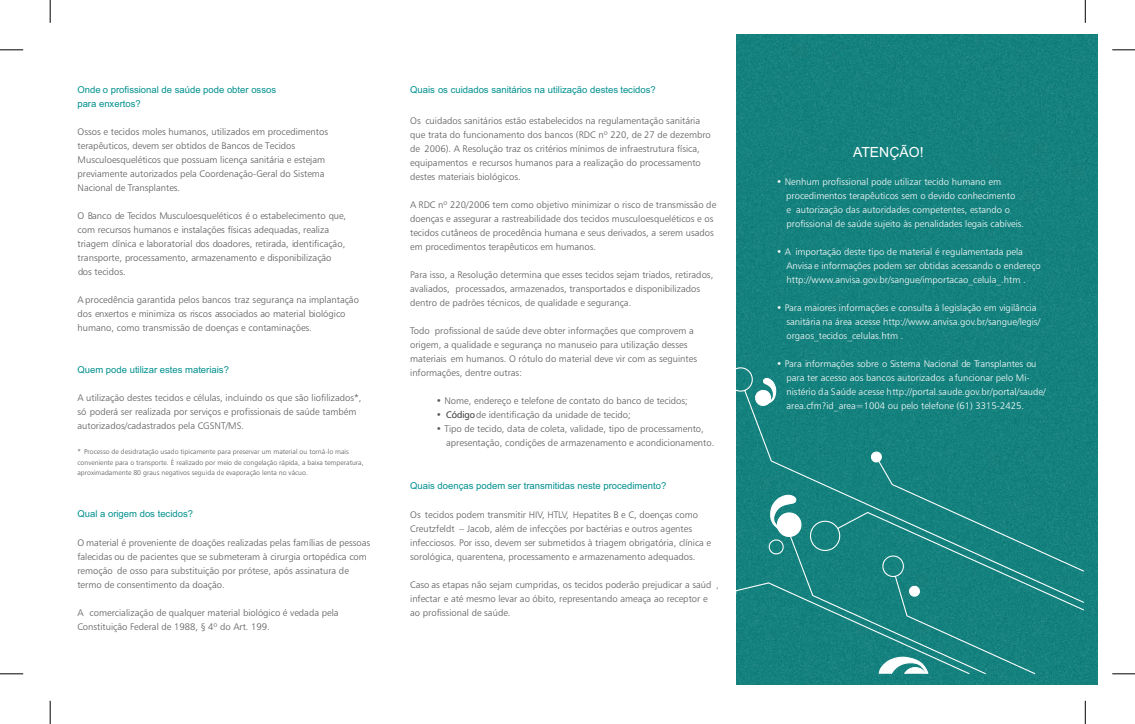
<style>
.page{position:relative;width:1135px;height:724px;background:#fff}
.page>*{position:absolute;margin:0;border:0;box-sizing:border-box;transform-origin:0 0}
.t1{font:14px "Arial";color:#fff}
.t2{font:9.5px/14px "Humanist 777 BT Light B";color:#57585a}
.t3{font:9.5px/14px "Humanist 777 BT Light B";color:#fff}
.t4{font:9.5px/14px "Arial";color:#00908e}
.t5{font:7px/10.9px "Humanist 777 BT Light B";color:#57585a}
</style>
<div class="page">
<img style="left:736px;top:35px;width:362px;height:650px">
<svg style="left:736px;top:366px;width:349px;height:309px;background:#188380"></svg>
<svg style="left:908px;top:585px;width:12px;height:12px"></svg>
<svg style="left:870px;top:451px;width:12px;height:12px"></svg>
<svg style="left:754px;top:377px;width:23px;height:29px"></svg>
<svg style="left:768px;top:494px;width:34px;height:61px"></svg>
<svg style="left:736px;top:578px;width:1px;height:23px"></svg>
<svg style="left:878px;top:656px;width:51px;height:19px"></svg>
<svg style="left:0;top:674px;width:23px;height:1px"></svg>
<svg style="left:50px;top:701px;width:1px;height:23px"></svg>
<svg style="left:0;top:50px;width:23px;height:1px"></svg>
<svg style="left:50px;top:0;width:1px;height:23px"></svg>
<svg style="left:1112px;top:50px;width:23px;height:1px"></svg>
<svg style="left:1085px;top:0;width:1px;height:23px"></svg>
<svg style="left:1112px;top:674px;width:23px;height:1px"></svg>
<svg style="left:1085px;top:701px;width:1px;height:23px"></svg>
<p class="t4" style="left:77px;top:84px;width:200px">Onde o profissional de saúde pode obter ossos para enxertos?</p>
<p class="t2" style="left:77px;top:126px;width:252px">Ossos e tecidos moles humanos, utilizados em procedimentos terapêuticos, devem ser obtidos de Bancos de Tecidos Musculoesqueléticos que possuam licença sanitária e estejam previamente autorizados pela Coordenação-Geral do Sistema Nacional de Transplantes.</p>
<p class="t2" style="left:77px;top:210px;width:270px">O Banco de Tecidos Musculoesqueléticos é o estabelecimento que, com recursos humanos e instalações físicas adequadas, realiza triagem clínica e laboratorial dos doadores, retirada, identificação, transporte, processamento, armazenamento e disponibilização dos tecidos.</p>
<p class="t2" style="left:77px;top:294px;width:283px">A procedência garantida pelos bancos traz segurança na implantação dos enxertos e minimiza os riscos associados ao material biológico humano, como transmissão de doenças e contaminações.</p>
<p class="t4" style="left:77px;top:363px;width:153px">Quem pode utilizar estes materiais?</p>
<p class="t2" style="left:77px;top:391px;width:286px">A utilização destes tecidos e células, incluindo os que são liofilizados*, só poderá ser realizada por serviços e profissionais de saúde também autorizados/cadastrados pela CGSNT/MS.</p>
<p class="t5" style="left:77px;top:446px;width:288px">* Processo de desidratação usado tipicamente para preservar um material ou torná-lo mais conveniente para o transporte. É realizado por meio de congelação rápida, a baixa temperatura, aproximadamente 80 graus negativos seguida de evaporação lenta no vácuo.</p>
<p class="t4" style="left:77px;top:508px;width:117px">Qual a origem dos tecidos?</p>
<p class="t2" style="left:77px;top:536px;width:294px">O material é proveniente de doações realizadas pelas famílias de pessoas falecidas ou de pacientes que se submeteram à cirurgia ortopédica com remoção de osso para substituição por prótese, após assinatura de termo de consentimento da doação.</p>
<p class="t2" style="left:77px;top:607px;width:263px">A comercialização de qualquer material biológico é vedada pela<br>Constituição Federal de 1988, § 4º do Art. 199.</p>
<p class="t4" style="left:410px;top:84px;width:247px">Quais os cuidados sanitários na utilização destes tecidos?</p>
<p class="t2" style="left:410px;top:114px;width:302px">Os cuidados sanitários estão estabelecidos na regulamentação sanitária que trata do funcionamento dos bancos (RDC nº 220, de 27 de dezembro de 2006). A Resolução traz os critérios mínimos de infraestrutura física, equipamentos e recursos humanos para a realização do processamento destes materiais biológicos.</p>
<p class="t2" style="left:410px;top:198px;width:308px">A RDC nº 220/2006 tem como objetivo minimizar o risco de transmissão de doenças e assegurar a rastreabilidade dos tecidos musculoesqueléticos e os tecidos cutâneos de procedência humana e seus derivados, a serem usados em procedimentos terapêuticos em humanos.</p>
<p class="t2" style="left:410px;top:268px;width:305px">Para isso, a Resolução determina que esses tecidos sejam triados, retirados, avaliados, processados, armazenados, transportados e disponibilizados dentro de padrões técnicos, de qualidade e segurança.</p>
<p class="t2" style="left:410px;top:324px;width:288px">Todo profissional de saúde deve obter informações que comprovem a origem, a qualidade e segurança no manuseio para utilização desses materiais em humanos. O rótulo do material deve vir com as seguintes informações, dentre outras:</p>
<p class="t2" style="left:436px;top:394px;width:253px">• Nome, endereço e telefone de contato do banco de tecidos;</p>
<p class="t2" style="left:436px;top:408px;width:196px">• Códigode identificação da unidade de tecido;</p>
<p class="t2" style="left:446px;top:422px;width:270px;text-indent:-10px">• Tipo de tecido, data de coleta, validade, tipo de processamento, apresentação, condições de armazenamento e acondicionamento.</p>
<p class="t4" style="left:410px;top:479px;width:258px">Quais doenças podem ser transmitidas neste procedimento?</p>
<p class="t2" style="left:410px;top:509px;width:303px">Os tecidos podem transmitir HIV, HTLV, Hepatites B e C, doenças como Creutzfeldt – Jacob, além de infecções por bactérias e outros agentes infecciosos. Por isso, devem ser submetidos à triagem obrigatória, clínica e sorológica, quarentena, processamento e armazenamento adequados.</p>
<p class="t2" style="left:410px;top:579px;width:310px">Caso as etapas não sejam cumpridas, os tecidos poderão prejudicar a saúde, infectar e até mesmo levar ao óbito, representando ameaça ao receptor e ao profissional de saúde.</p>
<h1 class="t1" style="left:853px;top:146px;width:72px">ATENÇÃO!</h1>
<p class="t3" style="left:786px;top:175px;width:240px;text-indent:-10px">• Nenhum profissional pode utilizar tecido humano em procedimentos terapêuticos sem o devido conhecimento<br>e autorização das autoridades competentes, estando o profissional de saúde sujeito às penalidades legais cabíveis.</p>
<p class="t3" style="left:786px;top:245px;width:256px;text-indent:-10px">• A importação deste tipo de material é regulamentada pela<br>Anvisa e informações podem ser obtidas acessando o endereço http://www.anvisa.gov.br/sangue/importacao_celula_.htm .</p>
<p class="t3" style="left:786px;top:301px;width:255px;text-indent:-10px">• Para maiores informações e consulta à legislação em vigilância sanitária na área acesse http://www.anvisa.gov.br/sangue/legis/ orgaos_tecidos_celulas.htm .</p>
<p class="t3" style="left:786px;top:357px;width:261px;text-indent:-10px">• Para informações sobre o Sistema Nacional de Transplantes ou para ter acesso aos bancos autorizados a funcionar pelo Mi&shy;nistério da Saúde acesse http://portal.saude.gov.br/portal/saude/ area.cfm?id_area=1004 ou pelo telefone (61) 3315-2425.</p>
</div>
